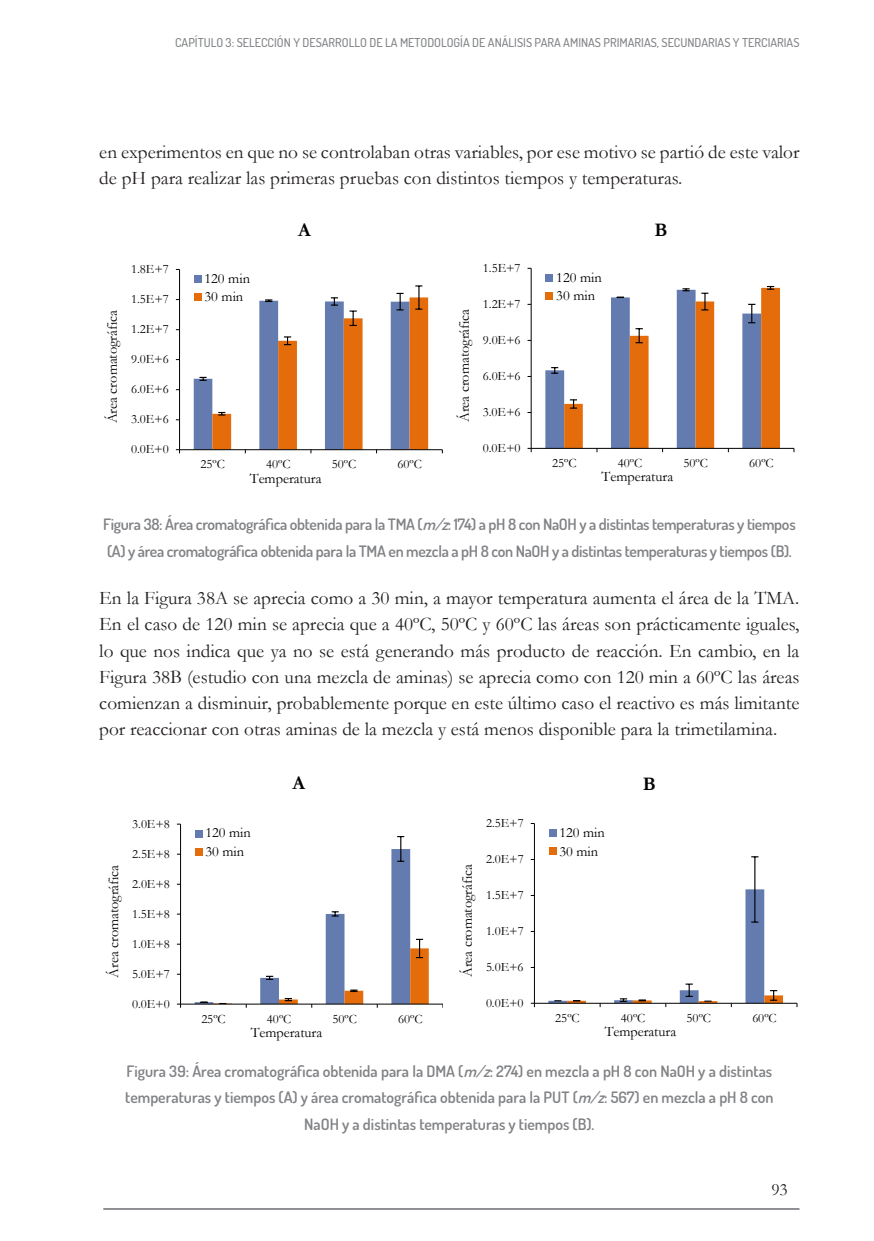
<style>
.page{position:relative;width:874px;height:1241px;background:#fff}
.page>*{position:absolute;margin:0;border:0;box-sizing:border-box;transform-origin:0 0}
.Texto{font:19.25px/26.2px "Garamond";color:#231f20}
.t1{font:700 19.25px "Garamond";color:#000}
.t2{font:17.5px "Garamond";color:#231f20}
.Figura_titulo{font:600 15.75px/26.2px "Dosis";letter-spacing:-.01em;color:#808285}
.t3{font:14.35px/18.7px "Garamond";color:#000}
.t4{font:12.78px "Garamond";letter-spacing:-.005em;color:#000}
.t5{font:500 12.25px "Dosis";color:#808285}
.s1{font-style:italic}
</style>
<div class="page">
<hr style="left:103px;top:1207px;width:696px;height:2px;background:#808285">
<hr style="left:179px;top:269px;width:1px;height:180px;background:#000">
<hr style="left:179px;top:449px;width:263px;height:1px;background:#000">
<svg style="left:194px;top:285px;width:234px;height:168px"></svg>
<div style="left:194px;top:275px;width:7px;height:7px;background:#637baf"></div>
<div style="left:194px;top:294px;width:7px;height:7px;background:#e46c0a"></div>
<hr style="left:530px;top:268px;width:1px;height:180px;background:#000">
<hr style="left:531px;top:448px;width:262px;height:1px;background:#000">
<svg style="left:545px;top:286px;width:234px;height:166px"></svg>
<div style="left:545px;top:274px;width:7px;height:7px;background:#637baf"></div>
<div style="left:545px;top:292px;width:7px;height:8px;background:#e46c0a"></div>
<hr style="left:180px;top:824px;width:1px;height:179px;background:#000">
<hr style="left:180px;top:1003px;width:262px;height:1px;background:#000">
<svg style="left:195px;top:835px;width:233px;height:172px"></svg>
<div style="left:195px;top:829px;width:7px;height:8px;background:#637baf"></div>
<div style="left:195px;top:848px;width:7px;height:7px;background:#e46c0a"></div>
<hr style="left:754px;top:856px;width:1px;height:65px;background:#000">
<hr style="left:534px;top:823px;width:1px;height:180px;background:#000">
<hr style="left:534px;top:1002px;width:262px;height:1px;background:#000">
<svg style="left:530px;top:1002px;width:5px;height:4px"></svg>
<svg style="left:548px;top:889px;width:234px;height:117px"></svg>
<div style="left:548px;top:829px;width:8px;height:7px;background:#637baf"></div>
<div style="left:548px;top:847px;width:8px;height:8px;background:#e46c0a"></div>
<p class="t5" style="left:175px;top:35px;width:625px">CAPÍTULO 3: SELECCIÓN Y DESARROLLO DE LA METODOLOGÍA DE ANÁLISIS PARA AMINAS PRIMARIAS, SECUNDARIAS Y TERCIARIAS</p>
<p class="Texto" style="left:99px;top:138px;width:701px">en experimentos en que no se controlaban otras variables, por ese motivo se partió de este valor de pH para realizar las primeras pruebas con distintos tiempos y temperaturas.</p>
<p class="t3" style="left:103px;top:423px;width:115px;rotate:-90deg">Área cromatográfica</p>
<p class="t4" style="left:131px;top:261px;width:39px">1.8E+7</p>
<p class="t4" style="left:131px;top:291px;width:39px">1.5E+7</p>
<p class="t4" style="left:131px;top:321px;width:39px">1.2E+7</p>
<p class="t4" style="left:131px;top:351px;width:39px">9.0E+6</p>
<p class="t4" style="left:131px;top:381px;width:39px">6.0E+6</p>
<p class="t4" style="left:131px;top:411px;width:39px">3.0E+6</p>
<p class="t4" style="left:131px;top:441px;width:39px">0.0E+0</p>
<p class="t3" style="left:204px;top:269px;width:47px">120 min<br>30 min</p>
<p class="t1" style="left:298px;top:218px;width:14px">A</p>
<p class="t1" style="left:654px;top:219px;width:15px">B</p>
<p class="t4" style="left:482px;top:260px;width:39px">1.5E+7</p>
<p class="t3" style="left:454px;top:422px;width:115px;rotate:-90deg">Área cromatográfica</p>
<p class="t4" style="left:482px;top:296px;width:39px">1.2E+7</p>
<p class="t4" style="left:482px;top:332px;width:39px">9.0E+6</p>
<p class="t4" style="left:482px;top:368px;width:39px">6.0E+6</p>
<p class="t4" style="left:482px;top:404px;width:39px">3.0E+6</p>
<p class="t4" style="left:482px;top:440px;width:39px">0.0E+0</p>
<p class="t3" style="left:556px;top:267px;width:47px">120 min<br>30 min</p>
<p class="t4" style="left:200px;top:456px;width:26px">25ºC</p>
<p class="t4" style="left:266px;top:456px;width:26px">40ºC</p>
<p class="t4" style="left:331px;top:456px;width:26px">50ºC</p>
<p class="t4" style="left:397px;top:456px;width:26px">60ºC</p>
<p class="t3" style="left:250px;top:468px;width:73px">Temperatura</p>
<p class="t4" style="left:552px;top:455px;width:26px">25ºC</p>
<p class="t4" style="left:617px;top:455px;width:26px">40ºC</p>
<p class="t4" style="left:683px;top:455px;width:26px">50ºC</p>
<p class="t4" style="left:748px;top:455px;width:26px">60ºC</p>
<p class="t3" style="left:601px;top:467px;width:73px">Temperatura</p>
<p class="Figura_titulo" style="left:103px;top:511px;width:693px">Figura 38: Área cromatográfica obtenida para la TMA (<span class="s1">m/z</span>: 174) a pH 8 con NaOH y a distintas temperaturas y tiempos (A) y área cromatográfica obtenida para la TMA en mezcla a pH 8 con NaOH y a distintas temperaturas y tiempos (B).</p>
<p class="Texto" style="left:99px;top:584px;width:701px;text-align:justify">En la Figura 38A se aprecia como a 30 min, a mayor temperatura aumenta el área de la TMA.<br>En el caso de 120 min se aprecia que a 40ºC, 50ºC y 60ºC las áreas son prácticamente iguales, lo que nos indica que ya no se está generando más producto de reacción. En cambio, en la Figura 38B (estudio con una mezcla de aminas) se aprecia como con 120 min a 60ºC las áreas comienzan a disminuir, probablemente porque en este último caso el reactivo es más limitante por reaccionar con otras aminas de la mezcla y está menos disponible para la trimetilamina.</p>
<p class="t3" style="left:104px;top:977px;width:114px;rotate:-90deg">Área cromatográfica</p>
<p class="t4" style="left:132px;top:815px;width:39px">3.0E+8</p>
<p class="t4" style="left:132px;top:845px;width:39px">2.5E+8</p>
<p class="t4" style="left:132px;top:875px;width:39px">2.0E+8</p>
<p class="t4" style="left:132px;top:905px;width:39px">1.5E+8</p>
<p class="t4" style="left:132px;top:935px;width:39px">1.0E+8</p>
<p class="t4" style="left:132px;top:965px;width:39px">5.0E+7</p>
<p class="t4" style="left:132px;top:995px;width:39px">0.0E+0</p>
<p class="t3" style="left:205px;top:823px;width:47px">120 min<br>30 min</p>
<p class="t1" style="left:292px;top:771px;width:14px">A</p>
<p class="t1" style="left:642px;top:772px;width:15px">B</p>
<p class="t4" style="left:486px;top:815px;width:39px">2.5E+7</p>
<p class="t3" style="left:457px;top:977px;width:114px;rotate:-90deg">Área cromatográfica</p>
<p class="t4" style="left:486px;top:851px;width:39px">2.0E+7</p>
<p class="t4" style="left:486px;top:887px;width:39px">1.5E+7</p>
<p class="t4" style="left:486px;top:923px;width:39px">1.0E+7</p>
<p class="t4" style="left:486px;top:959px;width:39px">5.0E+6</p>
<p class="t4" style="left:485px;top:994px;width:39px">0.0E+0</p>
<p class="t3" style="left:559px;top:822px;width:47px">120 min<br>30 min</p>
<p class="t4" style="left:201px;top:1010px;width:26px">25ºC</p>
<p class="t4" style="left:267px;top:1010px;width:26px">40ºC</p>
<p class="t4" style="left:332px;top:1010px;width:26px">50ºC</p>
<p class="t4" style="left:398px;top:1010px;width:26px">60ºC</p>
<p class="t3" style="left:250px;top:1022px;width:73px">Temperatura</p>
<p class="t4" style="left:555px;top:1009px;width:26px">25ºC</p>
<p class="t4" style="left:620px;top:1009px;width:26px">40ºC</p>
<p class="t4" style="left:686px;top:1009px;width:26px">50ºC</p>
<p class="t4" style="left:752px;top:1009px;width:26px">60ºC</p>
<p class="t3" style="left:604px;top:1021px;width:73px">Temperatura</p>
<p class="Figura_titulo" style="left:125px;top:1057px;width:649px;text-align:center">Figura 39: Área cromatográfica obtenida para la DMA (<span class="s1">m/z</span>: 274) en mezcla a pH 8 con NaOH y a distintas temperaturas y tiempos (A) y área cromatográfica obtenida para la PUT (<span class="s1">m/z</span>: 567) en mezcla a pH 8 con<br>NaOH y a distintas temperaturas y tiempos (B).</p>
<p class="t2" style="left:771px;top:1178px;width:18px">93</p>
</div>
